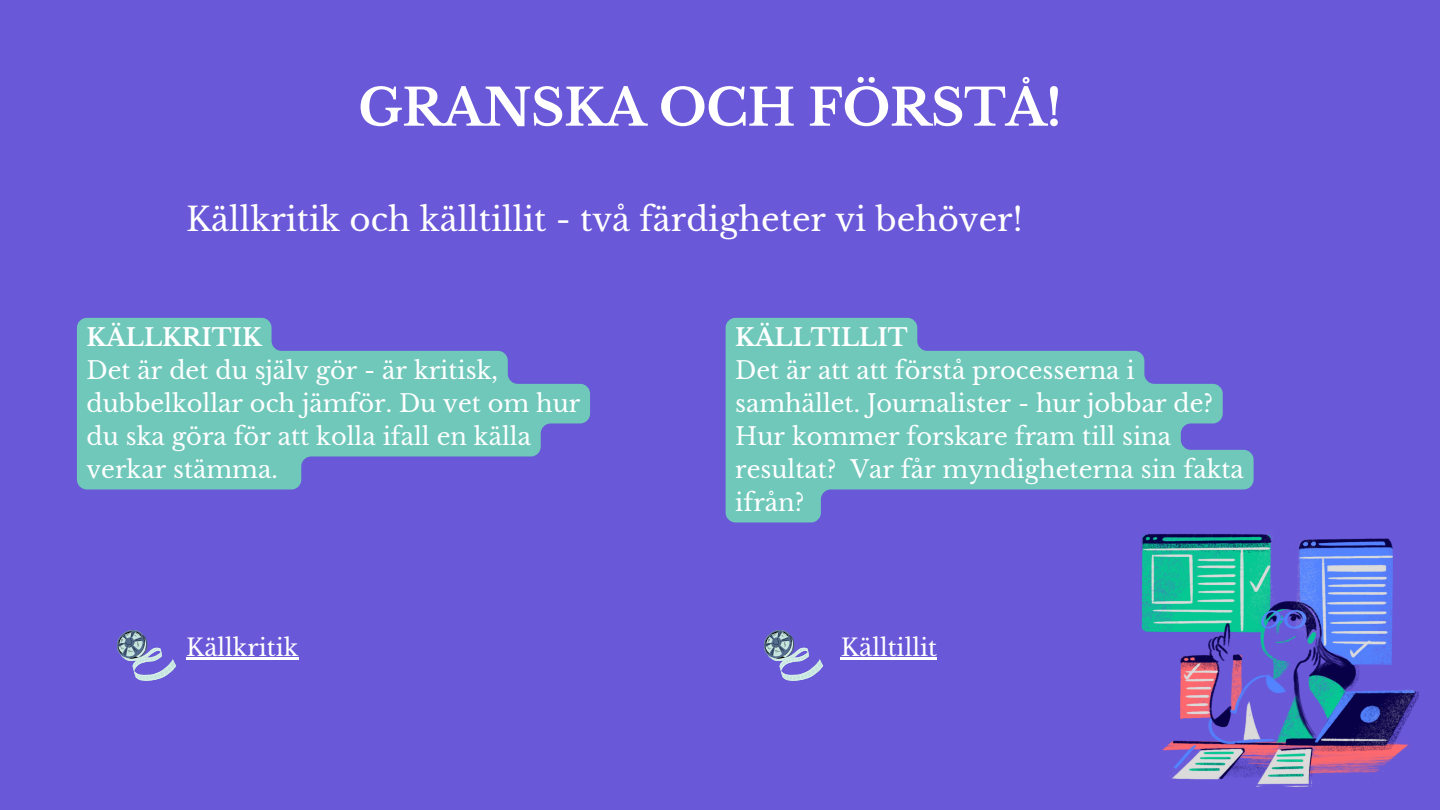
<style>
.page{position:relative;width:1440px;height:810px;background:#6958d8}
.page>*{position:absolute;margin:0;border:0;box-sizing:border-box;transform-origin:0 0}
.t1{font:700 50.8px "Libre Baskerville";letter-spacing:-.01em;color:#fff}
.t2{font:32.5px "Libre Baskerville";color:#fff}
.t3{font:24.1px/33px "Libre Baskerville";color:#fff}
.t4{font:700 24.1px "Libre Baskerville";color:#fff}
.t5{font:23.6px "Libre Baskerville";color:#fff}
</style>
<div class="page">
<svg style="left:1141px;top:532px;width:278px;height:255px"></svg>
<svg style="left:117px;top:630px;width:59px;height:51px"></svg>
<svg style="left:77px;top:318px;width:513px;height:171px;fill:#6fc8ba"></svg>
<svg style="left:726px;top:318px;width:528px;height:204px;fill:#6fc8ba"></svg>
<hr style="left:186px;top:657px;width:112px;height:2px;background:#fff">
<hr style="left:841px;top:657px;width:96px;height:3px;background:#fff">
<svg style="left:764px;top:630px;width:59px;height:51px"></svg>
<p class="t1" style="left:358px;top:76px;width:705px">GRANSKA OCH FÖRSTÅ!</p>
<p class="t2" style="left:186px;top:199px;width:838px">Källkritik och källtillit - två färdigheter vi behöver!</p>
<p class="t4" style="left:87px;top:323px;width:177px">KÄLLKRITIK</p>
<p class="t3" style="left:87px;top:354px;width:495px">Det är det du själv gör - är kritisk, dubbelkollar och jämför. Du vet om hur du ska göra för att kolla ifall en källa verkar stämma.</p>
<p class="t4" style="left:735px;top:323px;width:174px">KÄLLTILLIT</p>
<p class="t3" style="left:735px;top:354px;width:510px">Det är att att förstå processerna i samhället. Journalister - hur jobbar de?<br>Hur kommer forskare fram till sina resultat? Var får myndigheterna sin fakta ifrån?</p>
<p class="t5" style="left:186px;top:633px;width:114px">Källkritik</p>
<p class="t5" style="left:841px;top:633px;width:98px">Källtillit</p>
</div>
